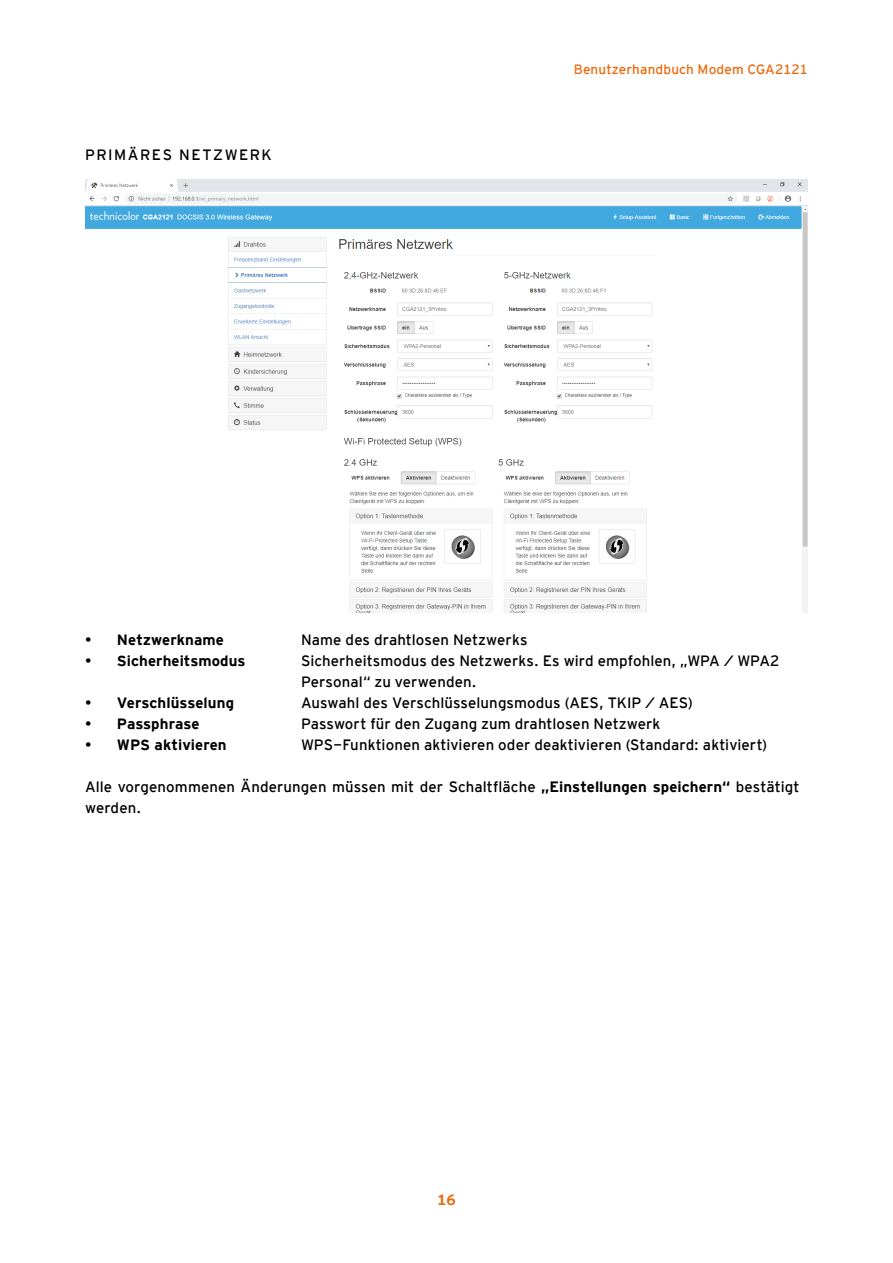
<style>
.page{position:relative;width:893px;height:1263px;background:#fff}
.page>*{position:absolute;margin:0;border:0;box-sizing:border-box;transform-origin:0 0}
.t1{font:15px/21px "Interstate Mono";letter-spacing:.005em;color:#000}
.t2{font:700 15px "Interstate Mono";letter-spacing:.005em;color:#000}
.t3{font:15px "Interstate Mono";letter-spacing:.1em;color:#000}
.t4{font:700 15px "Interstate Mono";color:#eb690b}
.t5{font:13.5px "Interstate Mono";letter-spacing:.01em;color:#eb690b}
.s1{font-weight:400}
.s2{font-weight:700}
</style>
<div class="page">
<img style="left:85px;top:180px;width:723px;height:433px">
<p class="t3" style="left:85px;top:146px;width:188px">PRIMÄRES NETZWERK</p>
<p class="t5" style="left:574px;top:61px;width:236px">Benutzerhandbuch Modem CGA2121</p>
<p class="t2" style="left:85px;top:631px;width:140px"><span class="s1">•</span> Netzwerkname</p>
<p class="t1" style="left:301px;top:629px;width:228px">Name des drahtlosen Netzwerks</p>
<p class="t2" style="left:85px;top:652px;width:162px"><span class="s1">•</span> Sicherheitsmodus</p>
<p class="t1" style="left:301px;top:650px;width:480px">Sicherheitsmodus des Netzwerks. Es wird empfohlen, „WPA / WPA2<br>Personal“ zu verwenden.</p>
<p class="t2" style="left:85px;top:694px;width:151px"><span class="s1">•</span> Verschlüsselung</p>
<p class="t1" style="left:301px;top:692px;width:393px">Auswahl des Verschlüsselungsmodus (AES, TKIP / AES)</p>
<p class="t2" style="left:85px;top:715px;width:116px"><span class="s1">•</span> Passphrase</p>
<p class="t1" style="left:301px;top:713px;width:361px">Passwort für den Zugang zum drahtlosen Netzwerk</p>
<p class="t2" style="left:85px;top:736px;width:143px"><span class="s1">•</span> WPS aktivieren</p>
<p class="t1" style="left:301px;top:734px;width:468px">WPS-Funktionen aktivieren oder deaktivieren (Standard: aktiviert)</p>
<p class="t1" style="left:85px;top:776px;width:716px">Alle vorgenommenen Änderungen müssen mit der Schaltfläche <span class="s2">„Einstellungen speichern“</span> bestätigt werden.</p>
<p class="t4" style="left:437px;top:1191px;width:20px">16</p>
</div>
